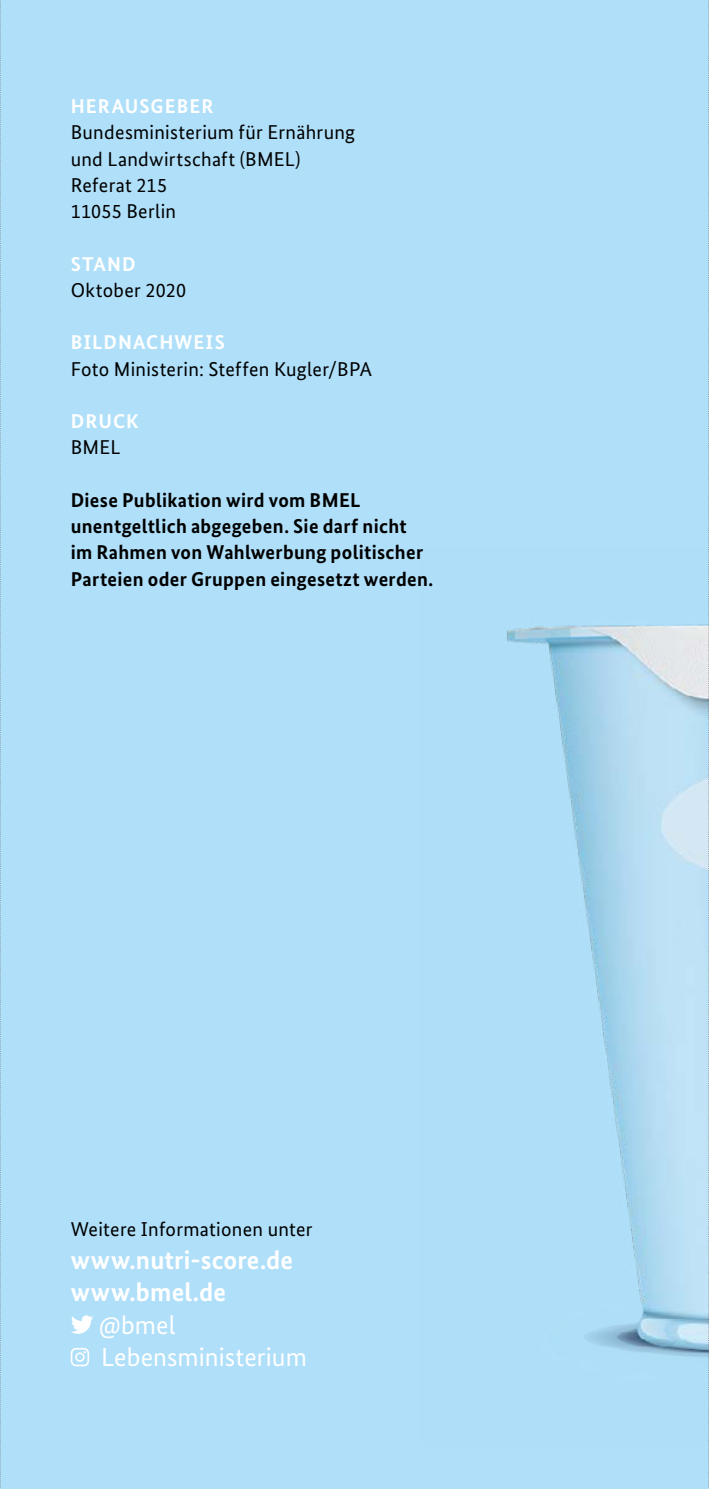
<style>
.page{position:relative;width:709px;height:1489px;background:#fff}
.page>*{position:absolute;margin:0;border:0;box-sizing:border-box;transform-origin:0 0}
.t1{font:700 26.25px "Bundes Sans";letter-spacing:.005em;color:#fff}
.t2{font:26.25px "Bundes Sans";letter-spacing:.005em;color:#fff}
.t3{font:20px/26.2px "Bundes Sans";letter-spacing:.015em;color:#000}
.t4{font:700 20px/26.2px "Bundes Sans";letter-spacing:.015em;color:#000}
.t5{font:700 20px "Bundes Sans";letter-spacing:.055em;color:#fff}
</style>
<div class="page">
<div style="left:0;top:0;width:709px;height:1488px;background:#afdff9"></div>
<svg style="left:71px;top:1315px;width:22px;height:18px"></svg>
<svg style="left:71px;top:1348px;width:18px;height:18px"></svg>
<img style="left:507px;top:624px;width:201px;height:733px">
<svg style="left:708px;top:0;width:1px;height:1489px"></svg>
<svg style="left:0;top:0;width:1px;height:1489px"></svg>
<h2 class="t5" style="left:71px;top:94px;width:144px">HERAUSGEBER</h2>
<p class="t3" style="left:71px;top:119px;width:286px">Bundesministerium für Ernährung und Landwirtschaft (BMEL)<br>Referat 215<br>11055 Berlin</p>
<h2 class="t5" style="left:71px;top:251px;width:66px">STAND</h2>
<p class="t3" style="left:71px;top:277px;width:117px">Oktober 2020</p>
<h2 class="t5" style="left:71px;top:330px;width:155px">BILDNACHWEIS</h2>
<p class="t3" style="left:71px;top:355px;width:303px">Foto Ministerin: Steffen Kugler/BPA</p>
<h2 class="t5" style="left:71px;top:409px;width:69px">DRUCK</h2>
<p class="t3" style="left:71px;top:434px;width:51px">BMEL</p>
<p class="t4" style="left:71px;top:486px;width:364px">Diese Publikation wird vom BMEL unentgeltlich abgegeben. Sie darf nicht im Rahmen von Wahlwerbung politischer Parteien oder Gruppen eingesetzt werden.</p>
<p class="t3" style="left:71px;top:1215px;width:243px">Weitere Informationen unter</p>
<p class="t1" style="left:71px;top:1243px;width:224px">www.nutri-score.de</p>
<p class="t1" style="left:71px;top:1276px;width:157px">www.bmel.de</p>
<p class="t2" style="left:99px;top:1308px;width:78px">@bmel</p>
<p class="t2" style="left:101px;top:1341px;width:207px">Lebensministerium</p>
</div>
